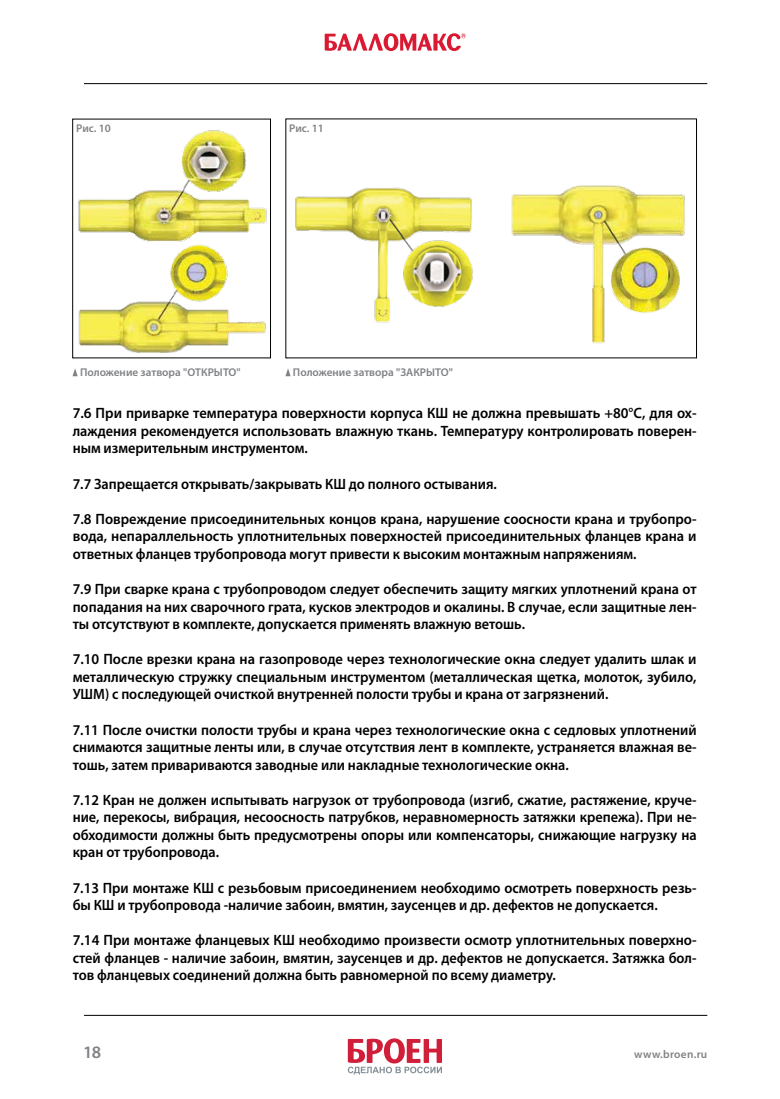
<style>
.page{position:relative;width:780px;height:1099px;background:#fff}
.page>*{position:absolute;margin:0;border:0;box-sizing:border-box;transform-origin:0 0}
.t1{font:600 17.5px "Myriad Pro";color:#808285}
.t2{font:600 15px/17.5px "Myriad Pro";color:#000;text-align:justify;scale:.95 1}
.t3{font:600 15px/17.5px "Myriad Pro";color:#000;text-align:justify;scale:.96 1}
.t4{font:600 15px/17.5px "Myriad Pro";color:#000;text-align:justify}
.t5{font:600 11.25px "Myriad Pro";color:#808285}
.t6{font:600 11.25px "Myriad Pro";letter-spacing:.025em;color:#808285}
</style>
<div class="page">
<svg style="left:348px;top:1038px;width:94px;height:36px"></svg>
<hr style="left:84px;top:1015px;width:623px;height:1px;background:#000">
<svg style="left:325px;top:33px;width:141px;height:18px"></svg>
<hr style="left:84px;top:83px;width:623px;height:1px;background:#000">
<div style="left:72px;top:119px;width:199px;height:239px;border:1px solid #000"></div>
<img style="left:78px;top:130px;width:189px;height:222px">
<img style="left:511px;top:185px;width:174px;height:159px">
<div style="left:75px;top:122px;width:30px;height:18px;background:#fff"></div>
<div style="left:75px;top:240px;width:34px;height:21px;background:#fff"></div>
<img style="left:295px;top:187px;width:178px;height:136px">
<svg style="left:72px;top:368px;width:6px;height:8px"></svg>
<svg style="left:285px;top:369px;width:5px;height:7px"></svg>
<p class="t5" style="left:76px;top:121px;width:36px">Рис. 10</p>
<p class="t5" style="left:289px;top:121px;width:36px">Рис. 11</p>
<p class="t5" style="left:80px;top:365px;width:162px">Положение затвора "ОТКРЫТО"</p>
<p class="t5" style="left:293px;top:365px;width:161px">Положение затвора "ЗАКРЫТО"</p>
<p class="t4" style="left:73px;top:404px;width:625px">7.6 При приварке температура поверхности корпуса КШ не должна превышать +80°С, для ох&shy;лаждения рекомендуется использовать влажную ткань. Температуру контролировать поверен&shy;ным измерительным инструментом.</p>
<p class="t2" style="left:73px;top:474px;width:448px">7.7 Запрещается открывать/закрывать КШ до полного остывания.</p>
<p class="t3" style="left:73px;top:509px;width:651px">7.8 Повреждение присоединительных концов крана, нарушение соосности крана и трубопро&shy;вода, непараллельность уплотнительных поверхностей присоединительных фланцев крана и ответных фланцев трубопровода могут привести к высоким монтажным напряжениям.</p>
<p class="t2" style="left:73px;top:580px;width:658px">7.9 При сварке крана с трубопроводом следует обеспечить защиту мягких уплотнений крана от попадания на них сварочного грата, кусков электродов и окалины. В случае, если защитные лен&shy;ты отсутствуют в комплекте, допускается применять влажную ветошь.</p>
<p class="t3" style="left:73px;top:650px;width:651px">7.10 После врезки крана на газопроводе через технологические окна следует удалить шлак и металлическую стружку специальным инструментом (металлическая щетка, молоток, зубило, УШМ) с последующей очисткой внутренней полости трубы и крана от загрязнений.</p>
<p class="t2" style="left:73px;top:720px;width:658px">7.11 После очистки полости трубы и крана через технологические окна с седловых уплотнений снимаются защитные ленты или, в случае отсутствия лент в комплекте, устраняется влажная ве&shy;тошь, затем привариваются заводные или накладные технологические окна.</p>
<p class="t2" style="left:73px;top:790px;width:658px">7.12 Кран не должен испытывать нагрузок от трубопровода (изгиб, сжатие, растяжение, круче&shy;ние, перекосы, вибрация, несоосность патрубков, неравномерность затяжки крепежа). При не&shy;обходимости должны быть предусмотрены опоры или компенсаторы, снижающие нагрузку на кран от трубопровода.</p>
<p class="t2" style="left:73px;top:878px;width:658px">7.13 При монтаже КШ с резьбовым присоединением необходимо осмотреть поверхность резь&shy;бы КШ и трубопровода -наличие забоин, вмятин, заусенцев и др. дефектов не допускается.</p>
<p class="t4" style="left:73px;top:931px;width:625px">7.14 При монтаже фланцевых КШ необходимо произвести осмотр уплотнительных поверхно&shy;стей фланцев - наличие забоин, вмятин, заусенцев и др. дефектов не допускается. Затяжка бол&shy;тов фланцевых соединений должна быть равномерной по всему диаметру.</p>
<p class="t1" style="left:83px;top:1040px;width:19px">18</p>
<p class="t6" style="left:634px;top:1046px;width:75px">www.broen.ru</p>
</div>
